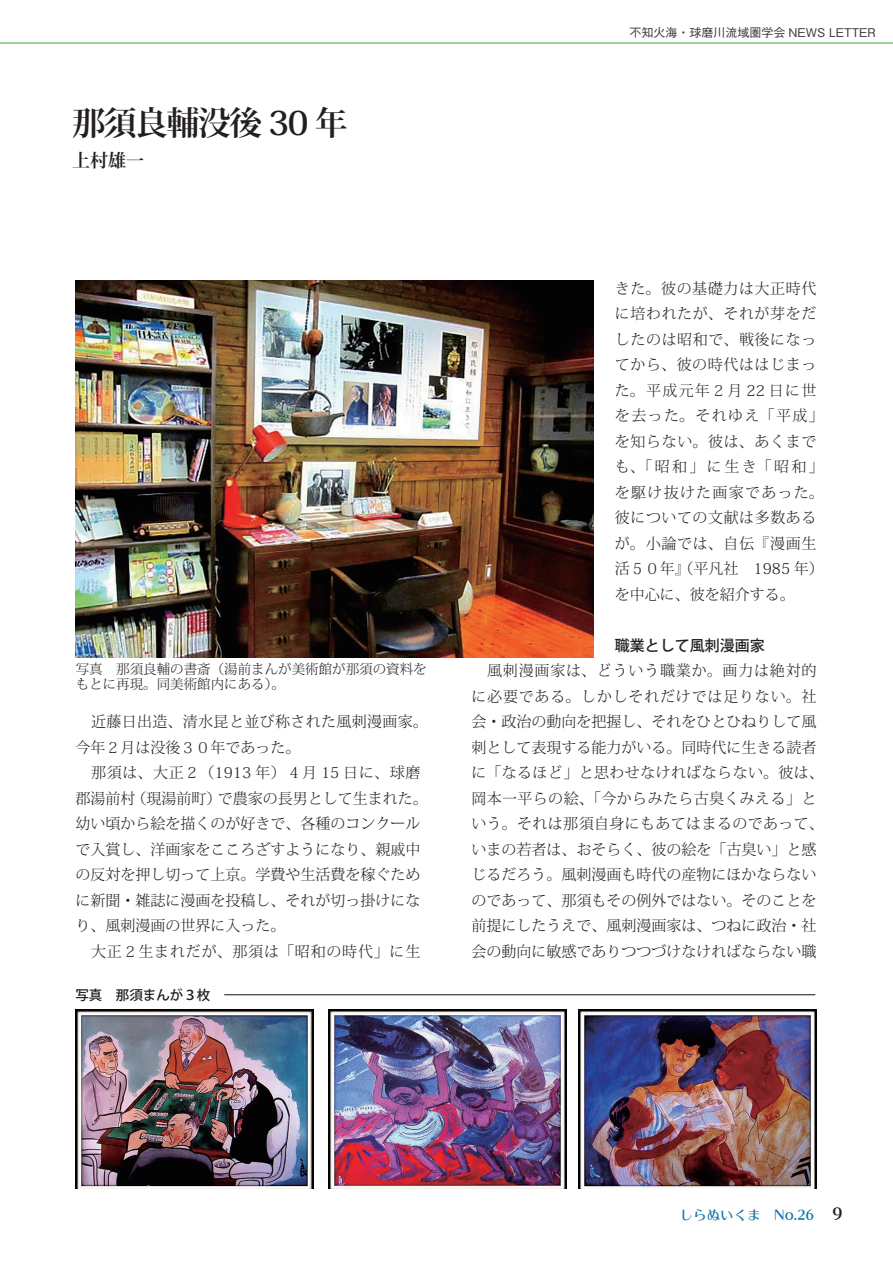
<style>
.page{position:relative;width:893px;height:1263px;background:#fff}
.page>*{position:absolute;margin:0;border:0;box-sizing:border-box;transform-origin:0 0}
.t1{font:700 33px "Koz Min Pr 6 N";letter-spacing:-.05em;color:#231f20}
.t2{font:700 18px "Koz Min Pr 6 N";color:#231f20}
.t3{font:300 15px/25.5px "Koz Min Pr 6 N";color:#231f20}
.t4{font:300 15px/25.5px "Koz Min Pr 6 N";letter-spacing:.04em;color:#231f20}
.t5{font:300 15px/25.5px "Koz Min Pr 6 N";letter-spacing:.025em;color:#231f20}
.t6{font:300 15px "Koz Min Pr 6 N";letter-spacing:.055em;color:#231f20}
.t7{font:500 15px "Koz Go Pr 6 N";color:#231f20}
.t8{font:300 13.5px/15px "Koz Min Pr 6 N";color:#231f20}
.t9{font:13.5px "Kan 412 Typos Std";color:#1274a9}
.t10{font:500 13.5px "Koz Go Pro";color:#231f20}
.t11{font:500 12px "Gothic BBB Pr 6 N";color:#383839}
.s1{font-size:13.8px;color:#231f20}
.s2{font-size:16.5px;color:#231f20}
</style>
<div class="page">
<hr style="left:0;top:43px;width:893px;height:1px;background:#40ae49">
<img style="left:75px;top:1010px;width:238px;height:178px">
<img style="left:328px;top:1010px;width:238px;height:178px">
<img style="left:578px;top:1010px;width:238px;height:178px">
<img style="left:75px;top:281px;width:519px;height:377px">
<hr style="left:224px;top:994px;width:591px;height:1px;background:#231f20">
<h1 class="t1" style="left:72px;top:105px;width:277px">那須良輔没後 30 年</h1>
<p class="t2" style="left:72px;top:150px;width:73px">上村雄一</p>
<p class="t8" style="left:76px;top:662px;width:352px">写真　那須良輔の書斎（湯前まんが美術館が那須の資料をもとに再現。同美術館内にある）。</p>
<p class="t5" style="left:75px;top:709px;width:354px;text-indent:16px">近藤日出造、清水昆と並び称された風刺漫画家。今年２月は没後３０年であった。</p>
<p class="t3" style="left:75px;top:760px;width:354px;text-indent:16px">那須は、大正２（1913 年）４月 15 日に、球磨郡湯前村（現湯前町）で農家の長男として生まれた。幼い頃から絵を描くのが好きで、各種のコンクールで入賞し、洋画家をこころざすようになり、親戚中の反対を押し切って上京。学費や生活費を稼ぐために新聞・雑誌に漫画を投稿し、それが切っ掛けになり、風刺漫画の世界に入った。</p>
<p class="t6" style="left:91px;top:943px;width:331px">大正２生まれだが、那須は「昭和の時代」に生</p>
<p class="t10" style="left:75px;top:986px;width:137px">写真　那須まんが３枚</p>
<p class="t11" style="left:629px;top:23px;width:248px">不知火海・球磨川流域圏学会 NEWS LETTER</p>
<p class="t4" style="left:615px;top:276px;width:211px">きた。彼の基礎力は大正時代に培われたが、それが芽をだしたのは昭和で、戦後になってから、彼の時代ははじまった。平成元年２月 22 日に世を去った。それゆえ「平成」を知らない。彼は、あくまでも、「昭和」に生き「昭和」を駆け抜けた画家であった。彼についての文献は多数あるが。小論では、自伝『漫画生活５０年』（平凡社　1985 年）を中心に、彼を紹介する。</p>
<p class="t7" style="left:615px;top:637px;width:151px">職業として風刺漫画家</p>
<p class="t3" style="left:471px;top:658px;width:354px;text-align:center">風刺漫画家は、どういう職業か。画力は絶対的<br>に必要である。しかしそれだけでは足りない。社会・政治の動向を把握し、それをひとひねりして風刺として表現する能力がいる。同時代に生きる読者に「なるほど」と思わせなければならない。彼は、岡本一平らの絵、「今からみたら古臭くみえる」という。それは那須自身にもあてはまるのであって、いまの若者は、おそらく、彼の絵を「古臭い」と感じるだろう。風刺漫画も時代の産物にほかならないのであって、那須もその例外ではない。そのことを前提にしたうえで、風刺漫画家は、つねに政治・社会の動向に敏感でありつつづけなければならない職</p>
<p class="t9" style="left:680px;top:1207px;width:165px">しらぬいくま　No.26 <span class="s1">　</span><span class="s2">9</span></p>
</div>
